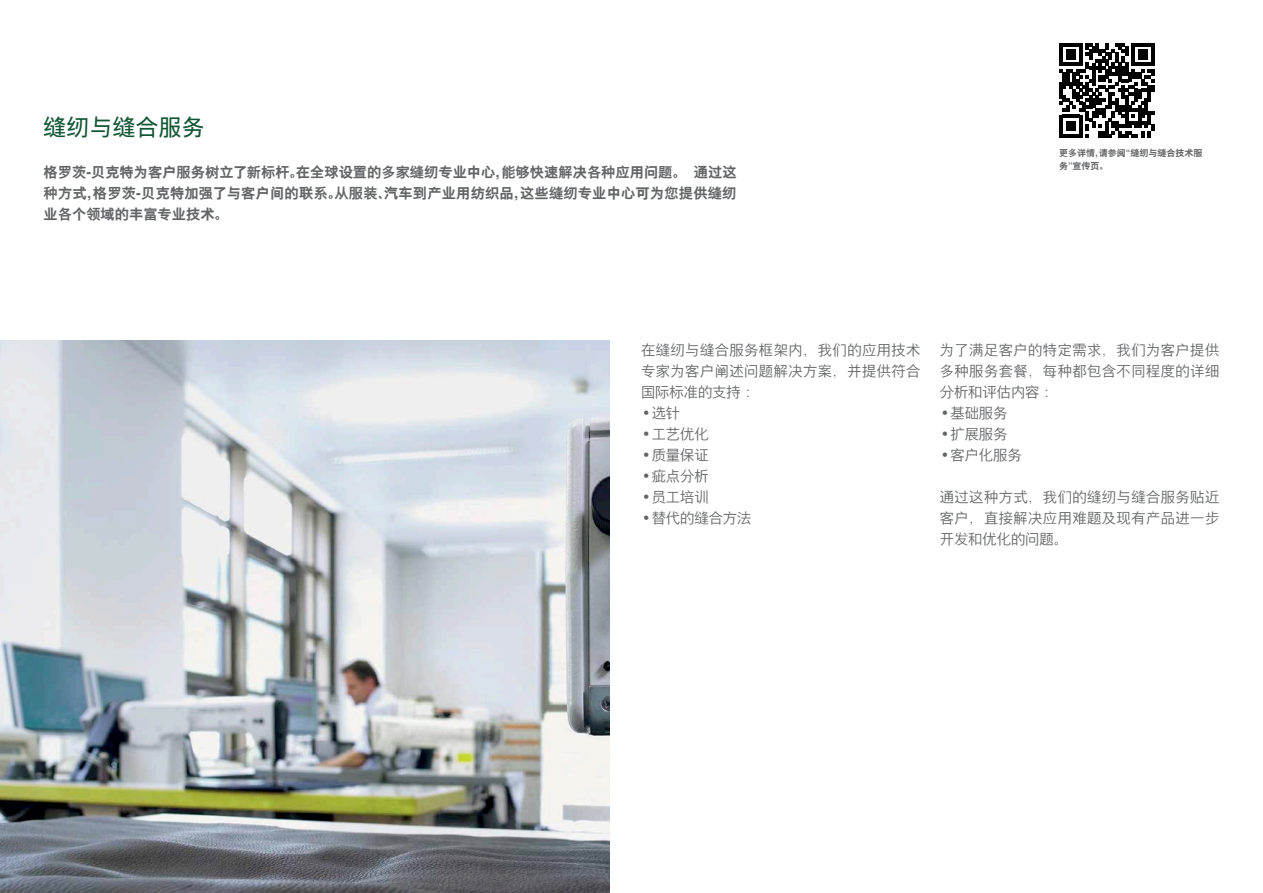
<style>
.page{position:relative;width:1263px;height:893px;background:#fff}
.page>*{position:absolute;margin:0;border:0;box-sizing:border-box;transform-origin:0 0}
.t1{font:22.5px "Nimbus Sans Global";letter-spacing:.025em;color:#125634}
.t2{font:300 14.25px/21px "Nimbus Sans Global";letter-spacing:.035em;color:#636466;text-align:justify}
.t3{font:700 14.25px/21px "Nimbus Sans Global";letter-spacing:.015em;color:#636466;text-align:justify}
.t4{font:300 14.25px "Nimbus Sans Global";color:#636466}
.t5{font:700 9px/12.8px "Nimbus Sans Global";color:#636466}
.t6{font:condensed 9px "Univers Com 57";color:#636466}
</style>
<div class="page">
<img style="left:0;top:340px;width:609px;height:553px">
<svg style="left:1059px;top:43px;width:95px;height:95px"></svg>
<h1 class="t1" style="left:44px;top:114px;width:162px">缝纫与缝合服务</h1>
<p class="t3" style="left:44px;top:161px;width:695px">格罗茨-贝克特为客户服务树立了新标杆。在全球设置的多家缝纫专业中心，能够快速解决各种应用问题。 通过这种方式，格罗茨-贝克特加强了与客户间的联系。从服装、汽车到产业用纺织品，这些缝纫专业中心可为您提供缝纫业各个领域的丰富专业技术。</p>
<p class="t5" style="left:1059px;top:146px;width:145px">更多详情，请参阅“缝纫与缝合技术服务”宣传页。</p>
<p class="t2" style="left:641px;top:340px;width:281px">在缝纫与缝合服务框架内，我们的应用技术专家为客户阐述问题解决方案，并提供符合国际标准的支持：</p>
<p class="t2" style="left:641px;top:403px;width:41px">•选针</p>
<p class="t2" style="left:641px;top:424px;width:69px">•工艺优化</p>
<p class="t2" style="left:641px;top:445px;width:69px">•质量保证</p>
<p class="t2" style="left:641px;top:466px;width:69px">•疵点分析</p>
<p class="t2" style="left:641px;top:487px;width:69px">•员工培训</p>
<p class="t4" style="left:641px;top:510px;width:112px">•替代的缝合方法</p>
<p class="t2" style="left:940px;top:340px;width:281px">为了满足客户的特定需求，我们为客户提供多种服务套餐，每种都包含不同程度的详细分析和评估内容：</p>
<p class="t2" style="left:940px;top:403px;width:69px">•基础服务</p>
<p class="t2" style="left:940px;top:424px;width:69px">•扩展服务</p>
<p class="t2" style="left:940px;top:445px;width:83px">•客户化服务</p>
<p class="t2" style="left:940px;top:487px;width:281px">通过这种方式，我们的缝纫与缝合服务贴近客户，直接解决应用难题及现有产品进一步开发和优化的问题。</p>
<p class="t6" style="left:44px;top:861px;width:10px">18</p>
</div>
